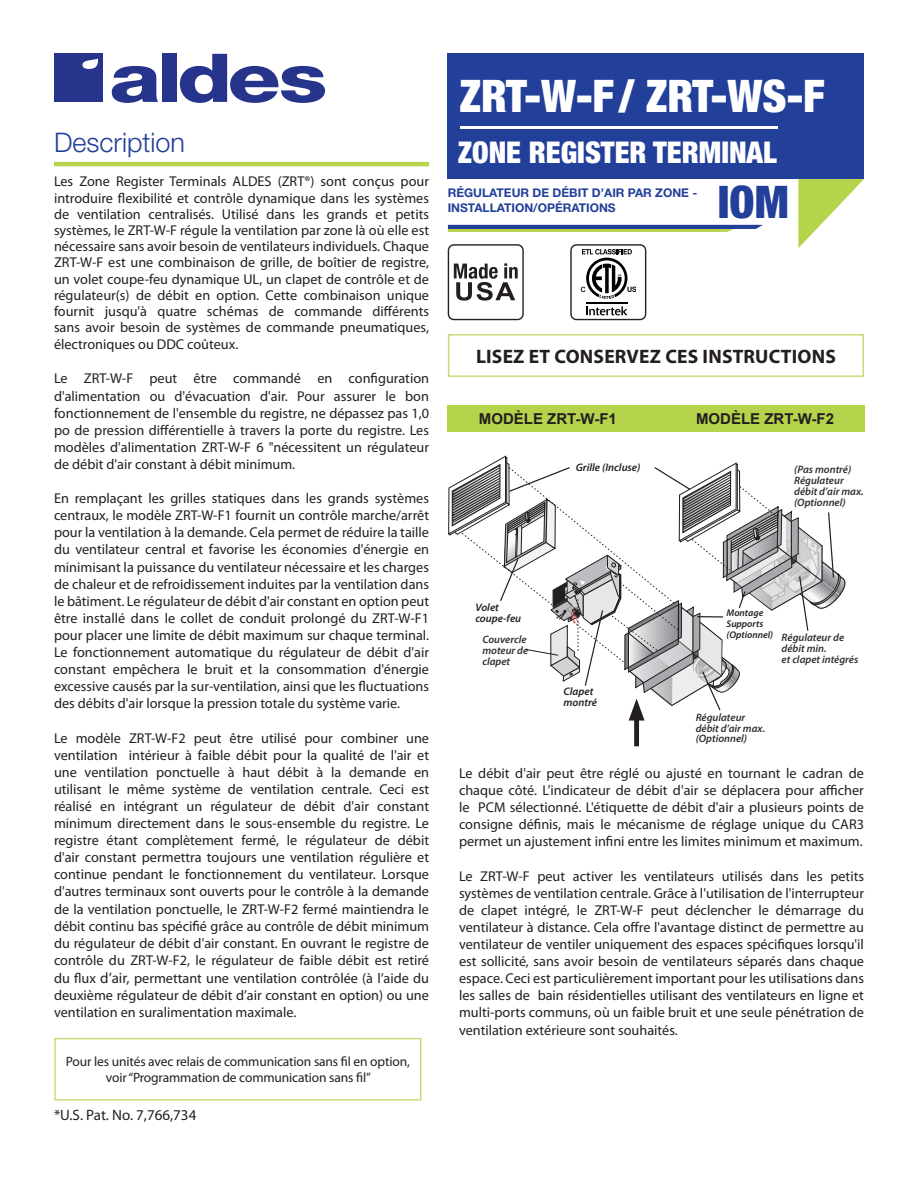
<style>
.page{position:relative;width:918px;height:1188px;background:#fff}
.page>*{position:absolute;margin:0;border:0;box-sizing:border-box;transform-origin:0 0}
.t1{font:900 condensed 45px "Helvetica Neue LT Std";color:#fff}
.t2{font:900 condensed 45px "Helvetica Neue LT Std";color:#223f99}
.t3{font:900 condensed 30px "Helvetica Neue LT Std";color:#fff}
.Body_Paragraphs{font:300 27px "Helvetica Neue LT Std";color:#223f99}
.Spec_Body{font:700 19.5px "Myriad Pro";letter-spacing:.01em;color:#231f20}
.t4{font:700 15px "Arial";color:#231f20}
.t5{font:15px "Myriad Pro";color:#231f20}
.t6{font:14.25px/17.1px "Myriad Pro";color:#231f20;text-align:justify}
.Spec_Body-2{font:13.5px/16.2px "Myriad Pro";letter-spacing:-.01em;color:#231f20;text-align:center}
.t7{font:700 12px "Helvetica Neue LT Std";color:#223f99}
.t8{font:italic 600 10.95px "Myriad Pro";color:#231f20}
.t9{font:italic 600 10.8px/10.8px "Myriad Pro";color:#312f30}
.t10{font:italic 600 9.75px "Myriad Pro";color:#231f20}
.s1{font-size:15px}
</style>
<div class="page">
<div style="left:448px;top:334px;width:416px;height:43px;border:2px solid #c7dd7a"></div>
<svg style="left:798px;top:179px;width:66px;height:69px"></svg>
<svg style="left:448px;top:225px;width:315px;height:7px;background:#678381"></svg>
<div style="left:448px;top:53px;width:416px;height:126px;background:#223f99"></div>
<hr style="left:460px;top:127px;width:317px;height:2px;background:#fff">
<div style="left:448px;top:244px;width:76px;height:76px;border:1px solid #231f20;border-radius:6px"></div>
<svg style="left:454px;top:263px;width:64px;height:38px"></svg>
<hr style="left:54px;top:162px;width:375px;height:4px;background:#b5d44b">
<svg style="left:570px;top:244px;width:76px;height:76px"></svg>
<div style="left:448px;top:405px;width:417px;height:26px;background:#b5d44b"></div>
<div style="left:54px;top:1038px;width:368px;height:63px;border:2px solid #c7dd7a"></div>
<div style="left:634px;top:712px;width:5px;height:34px;background:#231f20"></div>
<svg style="left:448px;top:456px;width:398px;height:265px"></svg>
<div style="left:54px;top:54px;width:48px;height:48px;background:#27348b"></div>
<svg style="left:112px;top:66px;width:46px;height:37px"></svg>
<div style="left:162px;top:54px;width:15px;height:48px;background:#27348b"></div>
<svg style="left:180px;top:54px;width:145px;height:49px"></svg>
<svg style="left:82px;top:59px;width:16px;height:10px"></svg>
<p class="Body_Paragraphs" style="left:54px;top:126px;width:133px">Description</p>
<p class="t6" style="left:54px;top:173px;width:377px;line-height:16.4px">Les Zone Register Terminals ALDES (ZRT®) sont conçus pour introduire flexibilité et contrôle dynamique dans les systèmes de ventilation centralisés. Utilisé dans les grands et petits systèmes, le ZRT-W-F régule la ventilation par zone là où elle est nécessaire sans avoir besoin de ventilateurs individuels. Chaque ZRT-W-F est une combinaison de grille, de boîtier de registre, un volet coupe-feu dynamique UL, un clapet de contrôle et de régulateur(s) de débit en option. Cette combinaison unique fournit jusqu'à quatre schémas de commande différents sans avoir besoin de systèmes de commande pneumatiques, électroniques ou DDC coûteux.</p>
<p class="t6" style="left:54px;top:370px;width:377px">Le ZRT-W-F peut être commandé en configuration d'alimentation ou d'évacuation d'air. Pour assurer le bon fonctionnement de l'ensemble du registre, ne dépassez pas 1,0 po de pression différentielle à travers la porte du registre. Les modèles d'alimentation ZRT-W-F 6 "nécessitent un régulateur de débit d'air constant à débit minimum.</p>
<p class="t6" style="left:54px;top:490px;width:377px">En remplaçant les grilles statiques dans les grands systèmes centraux, le modèle ZRT-W-F1 fournit un contrôle marche/arrêt pour la ventilation à la demande. Cela permet de réduire la taille du ventilateur central et favorise les économies d'énergie en minimisant la puissance du ventilateur nécessaire et les charges de chaleur et de refroidissement induites par la ventilation dans le bâtiment. Le régulateur de débit d'air constant en option peut être installé dans le collet de conduit prolongé du ZRT-W-F1 pour placer une limite de débit maximum sur chaque terminal.<br>Le fonctionnement automatique du régulateur de débit d'air constant empêchera le bruit et la consommation d'énergie excessive causés par la sur-ventilation, ainsi que les fluctuations des débits d'air lorsque la pression totale du système varie.</p>
<p class="t6" style="left:54px;top:729px;width:377px">Le modèle ZRT-W-F2 peut être utilisé pour combiner une ventilation intérieur à faible débit pour la qualité de l'air et une ventilation ponctuelle à haut débit à la demande en utilisant le même système de ventilation centrale. Ceci est réalisé en intégrant un régulateur de débit d'air constant minimum directement dans le sous-ensemble du registre. Le registre étant complètement fermé, le régulateur de débit d'air constant permettra toujours une ventilation régulière et continue pendant le fonctionnement du ventilateur. Lorsque d'autres terminaux sont ouverts pour le contrôle à la demande de la ventilation ponctuelle, le ZRT-W-F2 fermé maintiendra le débit continu bas spécifié grâce au contrôle de débit minimum du régulateur de débit d'air constant. En ouvrant le registre de contrôle du ZRT-W-F2, le régulateur de faible débit est retiré du flux <span class="s1">d’air,</span> permettant une ventilation contrôlée (à l’aide du deuxième régulateur de débit d’air constant en option) ou une ventilation en suralimentation maximale.</p>
<p class="Spec_Body-2" style="left:66px;top:1053px;width:346px">Pour les unités avec relais de communication sans fil en option, voir “Programmation de communication sans fil”</p>
<p class="t5" style="left:54px;top:1105px;width:144px">*U.S. Pat. No. 7,766,734</p>
<p class="t1" style="left:459px;top:68px;width:367px">ZRT-W-F/ ZRT-WS-F</p>
<p class="t3" style="left:458px;top:134px;width:320px">ZONE REGISTER TERMINAL</p>
<p class="t7" style="left:448px;top:186px;width:251px">RÉGULATEUR DE DÉBIT D’AIR PAR ZONE -</p>
<p class="t7" style="left:448px;top:200px;width:169px">INSTALLATION/OPÉRATIONS</p>
<p class="t2" style="left:718px;top:174px;width:72px">IOM</p>
<p class="Spec_Body" style="left:476px;top:344px;width:361px">LISEZ ET CONSERVEZ CES INSTRUCTIONS</p>
<p class="t4" style="left:479px;top:408px;width:140px">MODÈLE ZRT-W-F1</p>
<p class="t4" style="left:696px;top:408px;width:139px">MODÈLE ZRT-W-F2</p>
<p class="t8" style="left:576px;top:460px;width:66px">Grille (Incluse)</p>
<p class="t8" style="left:475px;top:601px;width:25px">Volet</p>
<p class="t8" style="left:475px;top:612px;width:47px">coupe-feu</p>
<p class="t9" style="left:482px;top:634px;width:46px">Couvercle</p>
<p class="t9" style="left:482px;top:645px;width:47px">moteur de</p>
<p class="t9" style="left:482px;top:655px;width:29px">clapet</p>
<p class="t8" style="left:564px;top:685px;width:31px">Clapet</p>
<p class="t8" style="left:564px;top:696px;width:35px">montré</p>
<p class="t9" style="left:794px;top:464px;width:59px">(Pas montré)</p>
<p class="t9" style="left:794px;top:475px;width:51px">Régulateur</p>
<p class="t9" style="left:794px;top:486px;width:71px">débit d’air max.</p>
<p class="t9" style="left:794px;top:496px;width:53px">(Optionnel)</p>
<p class="t10" style="left:727px;top:607px;width:38px">Montage</p>
<p class="t10" style="left:727px;top:618px;width:38px">Supports</p>
<p class="t10" style="left:727px;top:629px;width:48px">(Optionnel)</p>
<p class="t9" style="left:782px;top:632px;width:64px">Régulateur de débit min.</p>
<p class="t9" style="left:782px;top:653px;width:78px">et clapet intégrés</p>
<p class="t9" style="left:696px;top:712px;width:51px">Régulateur</p>
<p class="t9" style="left:696px;top:722px;width:71px">débit d’air max.</p>
<p class="t9" style="left:696px;top:733px;width:53px">(Optionnel)</p>
<p class="t6" style="left:459px;top:764px;width:407px">Le débit d'air peut être réglé ou ajusté en tournant le cadran de chaque côté. L'indicateur de débit d'air se déplacera pour afficher le PCM sélectionné. L'étiquette de débit d'air a plusieurs points de consigne définis, mais le mécanisme de réglage unique du CAR3 permet un ajustement infini entre les limites minimum et maximum.</p>
<p class="t6" style="left:459px;top:867px;width:407px">Le ZRT-W-F peut activer les ventilateurs utilisés dans les petits systèmes de ventilation centrale. Grâce à l'utilisation de l'interrupteur de clapet intégré, le ZRT-W-F peut déclencher le démarrage du ventilateur à distance. Cela offre l'avantage distinct de permettre au ventilateur de ventiler uniquement des espaces spécifiques lorsqu'il est sollicité, sans avoir besoin de ventilateurs séparés dans chaque espace. Ceci est particulièrement important pour les utilisations dans les salles de bain résidentielles utilisant des ventilateurs en ligne et multi-ports communs, où un faible bruit et une seule pénétration de ventilation extérieure sont souhaités.</p>
</div>
